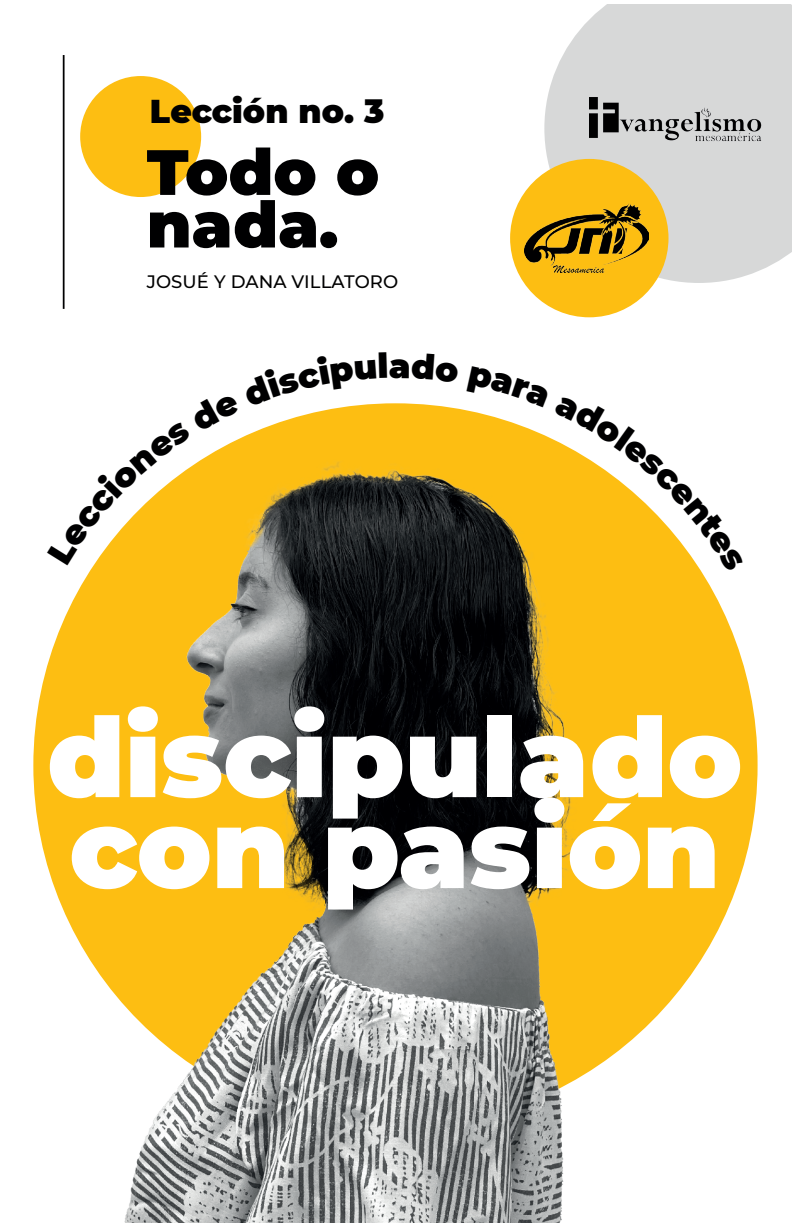
<style>
.page{position:relative;width:792px;height:1224px;background:#fff}
.page>*{position:absolute;margin:0;border:0;box-sizing:border-box;transform-origin:0 0}
.t1{font:900 110.6px/91px "Montserrat";color:#fff}
.t2{font:900 63.8px/52.6px "Montserrat";color:#000001}
.t3{font:900 33px "Montserrat";color:#000001}
.t4{font:500 18px "Montserrat";letter-spacing:.005em;color:#000001}
</style>
<div class="page">
<div style="left:33px;top:403px;width:725px;height:725px;background:#fdbe12;border-radius:50%"></div>
<img style="left:110px;top:488px;width:497px;height:735px">
<svg style="left:544px;top:4px;width:248px;height:279px;background:#d9dada"></svg>
<div style="left:510px;top:159px;width:159px;height:158px;background:#fdbe12;border-radius:50%"></div>
<div style="left:80px;top:76px;width:121px;height:121px;background:#fdbe12;border-radius:50%"></div>
<hr style="left:63px;top:55px;width:2px;height:254px;background:#000001">
<img style="left:525px;top:204px;width:124px;height:69px">
<img style="left:589px;top:97px;width:178px;height:45px">
<svg style="left:94px;top:403px;width:365px;height:162px"></svg>
<svg style="left:467px;top:410px;width:236px;height:163px"></svg>
<p class="t3" style="left:150px;top:86px;width:236px">Lección no. 3</p>
<p class="t2" style="left:147px;top:142px;width:234px">Todo o nada.</p>
<p class="t4" style="left:147px;top:269px;width:253px">JOSUÉ Y DANA VILLATORO</p>
<p class="t1" style="left:47px;top:705px;width:697px">discipulado con pasión</p>
</div>
